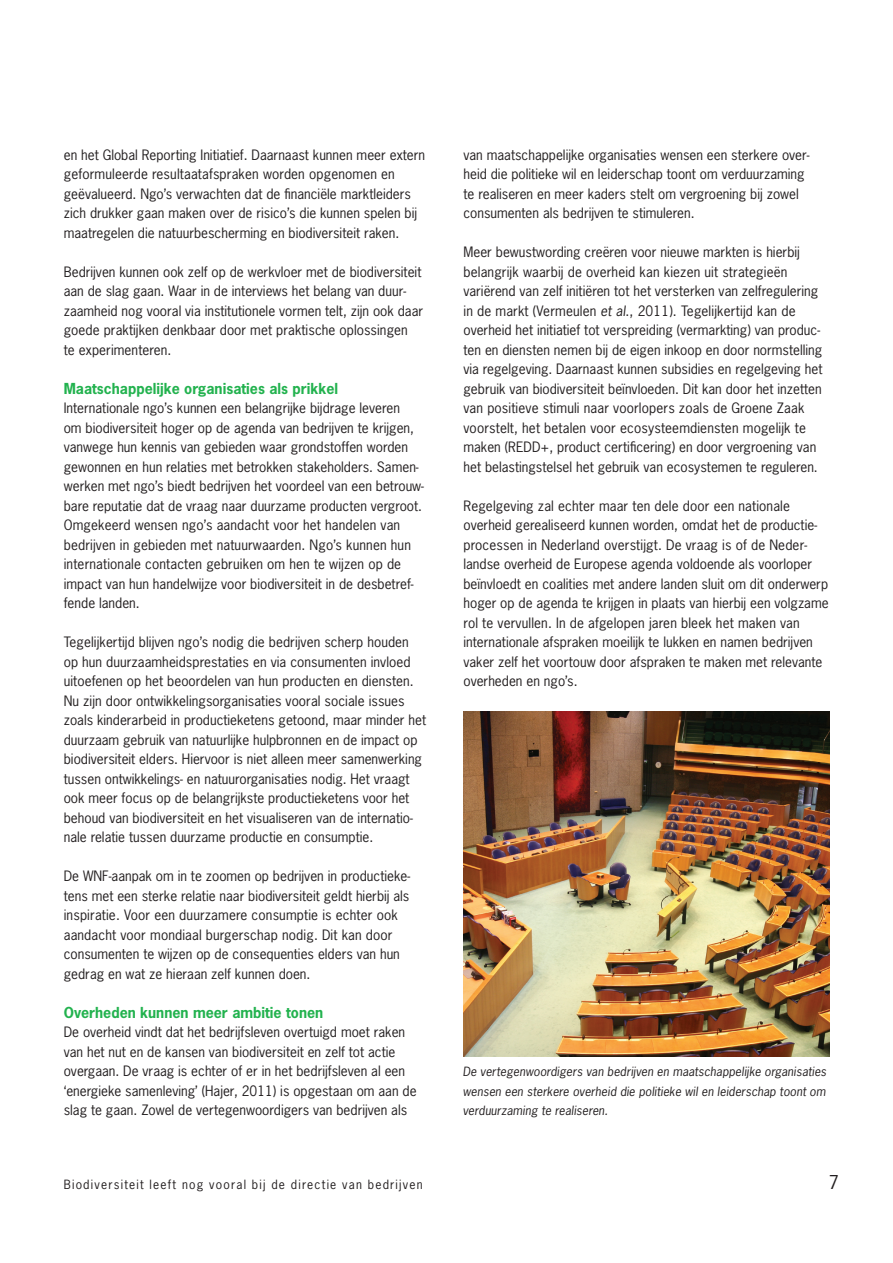
<style>
.page{position:relative;width:893px;height:1263px;background:#fff}
.page>*{position:absolute;margin:0;border:0;box-sizing:border-box;transform-origin:0 0}
.t1{font:18px "News Gothic Std";color:#231f20}
.t2{font:700 14.25px "News Gothic Std";color:#22b24e}
.t3{font:13.5px/19.5px "News Gothic Std";color:#231f20}
.t4{font:italic 12px/19.5px "News Gothic Std";letter-spacing:.01em;color:#231f20;text-align:justify}
.t5{font:12px "News Gothic Std";letter-spacing:.1em;color:#231f20}
.s1{font-style:italic}
</style>
<div class="page">
<img style="left:463px;top:711px;width:366px;height:346px">
<p class="t3" style="left:64px;top:145px;width:363px">en het Global Reporting Initiatief. Daarnaast kunnen meer extern geformuleerde resultaatafspraken worden opgenomen en geëvalueerd. Ngo’s verwachten dat de financiële marktleiders zich drukker gaan maken over de risico’s die kunnen spelen bij maatregelen die natuurbescherming en biodiversiteit raken.</p>
<p class="t3" style="left:64px;top:262px;width:361px">Bedrijven kunnen ook zelf op de werkvloer met de biodiversiteit aan de slag gaan. Waar in de interviews het belang van duur&shy;zaamheid nog vooral via institutionele vormen telt, zijn ook daar goede praktijken denkbaar door met praktische oplossingen<br>te experimenteren.</p>
<p class="t2" style="left:64px;top:379px;width:276px">Maatschappelijke organisaties als prikkel</p>
<p class="t3" style="left:64px;top:398px;width:362px">Internationale ngo’s kunnen een belangrijke bijdrage leveren<br>om biodiversiteit hoger op de agenda van bedrijven te krijgen, vanwege hun kennis van gebieden waar grondstoffen worden gewonnen en hun relaties met betrokken stakeholders. Samen&shy;werken met ngo’s biedt bedrijven het voordeel van een betrouw&shy;bare reputatie dat de vraag naar duurzame producten vergroot.<br>Omgekeerd wensen ngo’s aandacht voor het handelen van bedrijven in gebieden met natuurwaarden. Ngo’s kunnen hun internationale contacten gebruiken om hen te wijzen op de impact van hun handelwijze voor biodiversiteit in de desbetref&shy;fende landen.</p>
<p class="t3" style="left:64px;top:632px;width:364px">Tegelijkertijd blijven ngo’s nodig die bedrijven scherp houden op hun duurzaamheidsprestaties en via consumenten invloed uitoefenen op het beoordelen van hun producten en diensten.<br>Nu zijn door ontwikkelingsorganisaties vooral sociale issues zoals kinderarbeid in productieketens getoond, maar minder het duurzaam gebruik van natuurlijke hulpbronnen en de impact op biodiversiteit elders. Hiervoor is niet alleen meer samenwerking tussen ontwikkelings- en natuurorganisaties nodig. Het vraagt ook meer focus op de belangrijkste productieketens voor het behoud van biodiversiteit en het visualiseren van de internatio&shy;nale relatie tussen duurzame productie en consumptie.</p>
<p class="t3" style="left:64px;top:866px;width:348px">De WNF-aanpak om in te zoomen op bedrijven in productieke&shy;tens met een sterke relatie naar biodiversiteit geldt hierbij als inspiratie. Voor een duurzamere consumptie is echter ook aandacht voor mondiaal burgerschap nodig. Dit kan door consumenten te wijzen op de consequenties elders van hun gedrag en wat ze hieraan zelf kunnen doen.</p>
<p class="t2" style="left:64px;top:1003px;width:261px">Overheden kunnen meer ambitie tonen</p>
<p class="t3" style="left:64px;top:1022px;width:354px">De overheid vindt dat het bedrijfsleven overtuigd moet raken van het nut en de kansen van biodiversiteit en zelf tot actie overgaan. De vraag is echter of er in het bedrijfsleven al een ‘energieke samenleving’ (Hajer, 2011) is opgestaan om aan de slag te gaan. Zowel de vertegenwoordigers van bedrijven als</p>
<p class="t5" style="left:64px;top:1176px;width:360px">Biodiversiteit leeft nog vooral bij de directie van bedrijven</p>
<p class="t3" style="left:463px;top:145px;width:348px">van maatschappelijke organisaties wensen een sterkere over&shy;heid die politieke wil en leiderschap toont om verduurzaming te realiseren en meer kaders stelt om vergroening bij zowel consumenten als bedrijven te stimuleren.</p>
<p class="t3" style="left:463px;top:242px;width:360px">Meer bewustwording creëren voor nieuwe markten is hierbij belangrijk waarbij de overheid kan kiezen uit strategieën variërend van zelf initiëren tot het versterken van zelfregulering in de markt (Vermeulen <span class="s1">et al</span>., 2011). Tegelijkertijd kan de overheid het initiatief tot verspreiding (vermarkting) van produc&shy;ten en diensten nemen bij de eigen inkoop en door normstelling via regelgeving. Daarnaast kunnen subsidies en regelgeving het gebruik van biodiversiteit beïnvloeden. Dit kan door het inzetten van positieve stimuli naar voorlopers zoals de Groene Zaak voorstelt, het betalen voor ecosysteemdiensten mogelijk te maken (REDD+, product certificering) en door vergroening van het belastingstelsel het gebruik van ecosystemen te reguleren.</p>
<p class="t3" style="left:463px;top:496px;width:367px">Regelgeving zal echter maar ten dele door een nationale overheid gerealiseerd kunnen worden, omdat het de productie&shy;processen in Nederland overstijgt. De vraag is of de Neder&shy;landse overheid de Europese agenda voldoende als voorloper beïnvloedt en coalities met andere landen sluit om dit onderwerp hoger op de agenda te krijgen in plaats van hierbij een volgzame rol te vervullen. In de afgelopen jaren bleek het maken van internationale afspraken moeilijk te lukken en namen bedrijven vaker zelf het voortouw door afspraken te maken met relevante overheden en ngo’s.</p>
<p class="t4" style="left:463px;top:1062px;width:365px">De vertegenwoordigers van bedrijven en maatschappelijke organisaties wensen een sterkere overheid die politieke wil en leiderschap toont om verduurzaming te realiseren.</p>
<h1 class="t1" style="left:829px;top:1171px;width:12px">7</h1>
</div>
